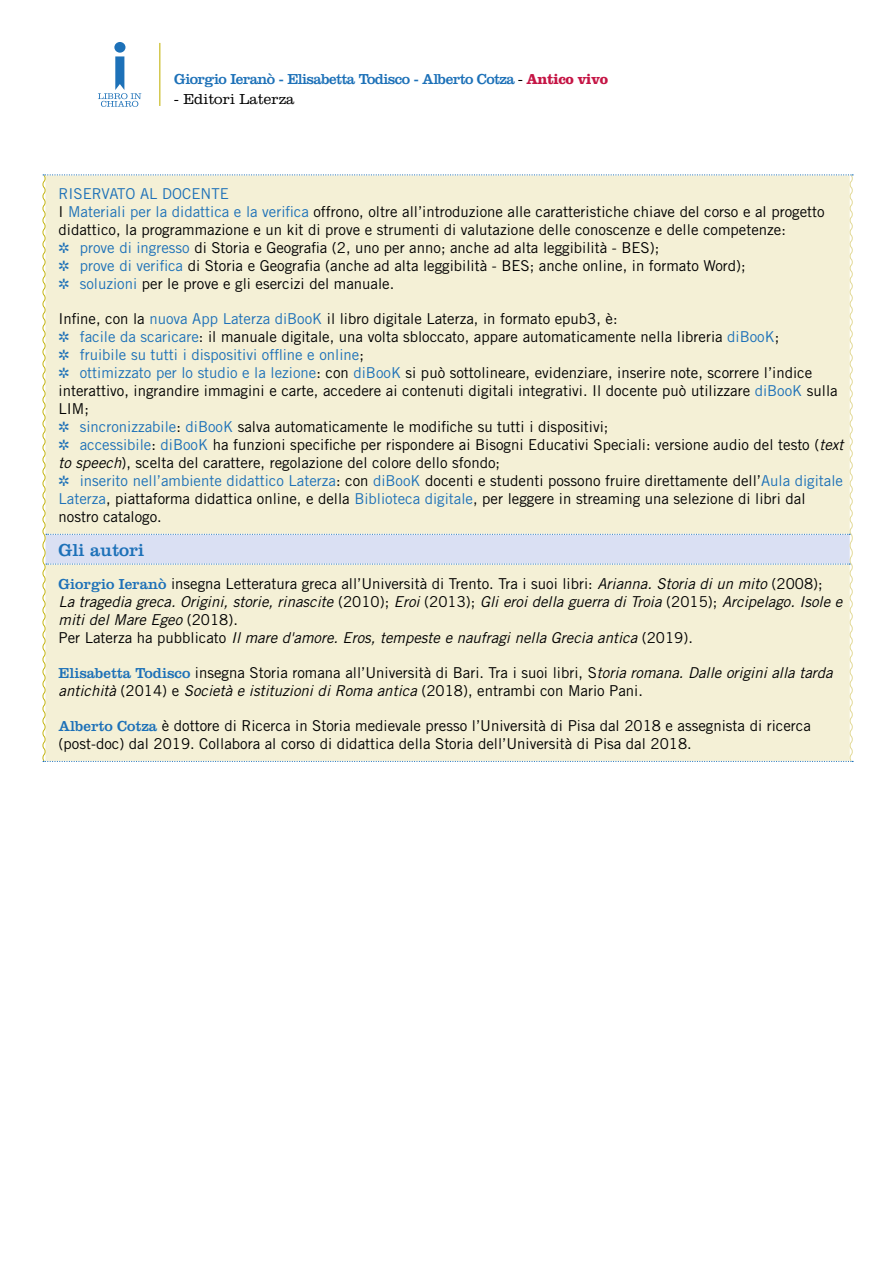
<style>
.page{position:relative;width:893px;height:1263px;background:#fff}
.page>*{position:absolute;margin:0;border:0;box-sizing:border-box;transform-origin:0 0}
.t1{font:18px "Clarendon";color:#1d71b8}
.t2{font:15px/18px "Trade Gothic LT Std";color:#000}
.t3{font:italic 15px/18px "Trade Gothic LT Std";color:#000}
.t4{font:15px "Clarendon";letter-spacing:-.035em;color:#1d71b8}
.t5{font:300 15px "Clarendon";color:#000}
.s1{font-weight:300;color:#000}
.s2{font-weight:700;color:#c51545}
.s3{color:#1d71b8}
.s4{font-style:italic}
.s5{font-family:"Clarendon";font-style:normal;color:#1d71b8}
.s6{font-style:normal}
.s7{font-family:"Clarendon";color:#1d71b8}
</style>
<div class="page">
<hr style="left:159px;top:43px;width:1px;height:63px;background:#c5b614">
<div style="left:114px;top:42px;width:11px;height:11px;background:#1d71b8;border-radius:50%"></div>
<svg style="left:98px;top:56px;width:43px;height:51px"></svg>
<div style="left:42px;top:174px;width:812px;height:588px;background:#f4f0d6"></div>
<p class="t4" style="left:174px;top:70px;width:436px">Giorgio Ieranò - Elisabetta Todisco - Alberto Cotza <span class="s1">-</span> <span class="s2">Antico vivo</span></p>
<p class="t5" style="left:174px;top:90px;width:122px">- Editori Laterza</p>
<p class="t2" style="left:59px;top:184px;width:768px"><span class="s3">RISERVATO AL DOCENTE<br></span>I <span class="s3">Materiali per la didattica e la verifica</span> offrono, oltre all’introduzione alle caratteristiche chiave del corso e al progetto didattico, la programmazione e un kit di prove e strumenti di valutazione delle conoscenze e delle competenze:<br><span class="s3">✲ prove di ingresso</span> di Storia e Geografia (2, uno per anno; anche ad alta leggibilità - BES);<br><span class="s3">✲ prove di verifica</span> di Storia e Geografia (anche ad alta leggibilità - BES; anche online, in formato Word);<br><span class="s3">✲ soluzioni</span> per le prove e gli esercizi del manuale.</p>
<p class="t2" style="left:59px;top:309px;width:786px">Infine, con la <span class="s3">nuova App Laterza diBooK</span> il libro digitale Laterza, in formato epub3, è:<br><span class="s3">✲ facile da scaricare</span>: il manuale digitale, una volta sbloccato, appare automaticamente nella libreria <span class="s3">diBooK</span>;<br><span class="s3">✲ fruibile su tutti i dispositivi offline e online</span>;<br><span class="s3">✲ ottimizzato per lo studio e la lezione</span>: con <span class="s3">diBooK</span> si può sottolineare, evidenziare, inserire note, scorrere l’indice interattivo, ingrandire immagini e carte, accedere ai contenuti digitali integrativi. Il docente può utilizzare <span class="s3">diBooK</span> sulla LIM;<br><span class="s3">✲ sincronizzabile</span>: <span class="s3">diBooK</span> salva automaticamente le modifiche su tutti i dispositivi;<br><span class="s3">✲ accessibile</span>: <span class="s3">diBooK</span> ha funzioni specifiche per rispondere ai Bisogni Educativi Speciali: versione audio del testo (<span class="s4">text to speech</span>), scelta del carattere, regolazione del colore dello sfondo;<br><span class="s3">✲ inserito nell’ambiente didattico Laterza</span>: con <span class="s3">diBooK</span> docenti e studenti possono fruire direttamente dell’<span class="s3">Aula digitale Laterza</span>, piattaforma didattica online, e della <span class="s3">Biblioteca digitale</span>, per leggere in streaming una selezione di libri dal nostro catalogo.</p>
<p class="t1" style="left:59px;top:540px;width:87px">Gli autori</p>
<p class="t3" style="left:59px;top:574px;width:785px"><span class="s5">Giorgio Ieranò</span> <span class="s6">insegna Letteratura greca all’Università di Trento. Tra i suoi libri:</span> Arianna. Storia di un mito <span class="s6">(2008);<br></span>La tragedia greca. Origini, storie, rinascite <span class="s6">(2010);</span> Eroi <span class="s6">(2013);</span> Gli eroi della guerra di Troia <span class="s6">(2015);</span> Arcipelago. Isole e miti del Mare Egeo <span class="s6">(2018).<br>Per Laterza ha pubblicato</span> Il mare d'amore. Eros, tempeste e naufragi nella Grecia antica <span class="s6">(2019).</span></p>
<p class="t2" style="left:59px;top:663px;width:776px"><span class="s7">Elisabetta Todisco</span> insegna Storia romana all’Università di Bari. Tra i suoi libri, S<span class="s4">toria romana. Dalle origini alla tarda antichità</span> (2014) e <span class="s4">Società e istituzioni di Roma antica</span> (2018), entrambi con Mario Pani.</p>
<p class="t2" style="left:59px;top:716px;width:754px"><span class="s7">Alberto Cotza</span> è dottore di Ricerca in Storia medievale presso l’Università di Pisa dal 2018 e assegnista di ricerca (post-doc) dal 2019. Collabora al corso di didattica della Storia dell’Università di Pisa dal 2018.</p>
</div>
